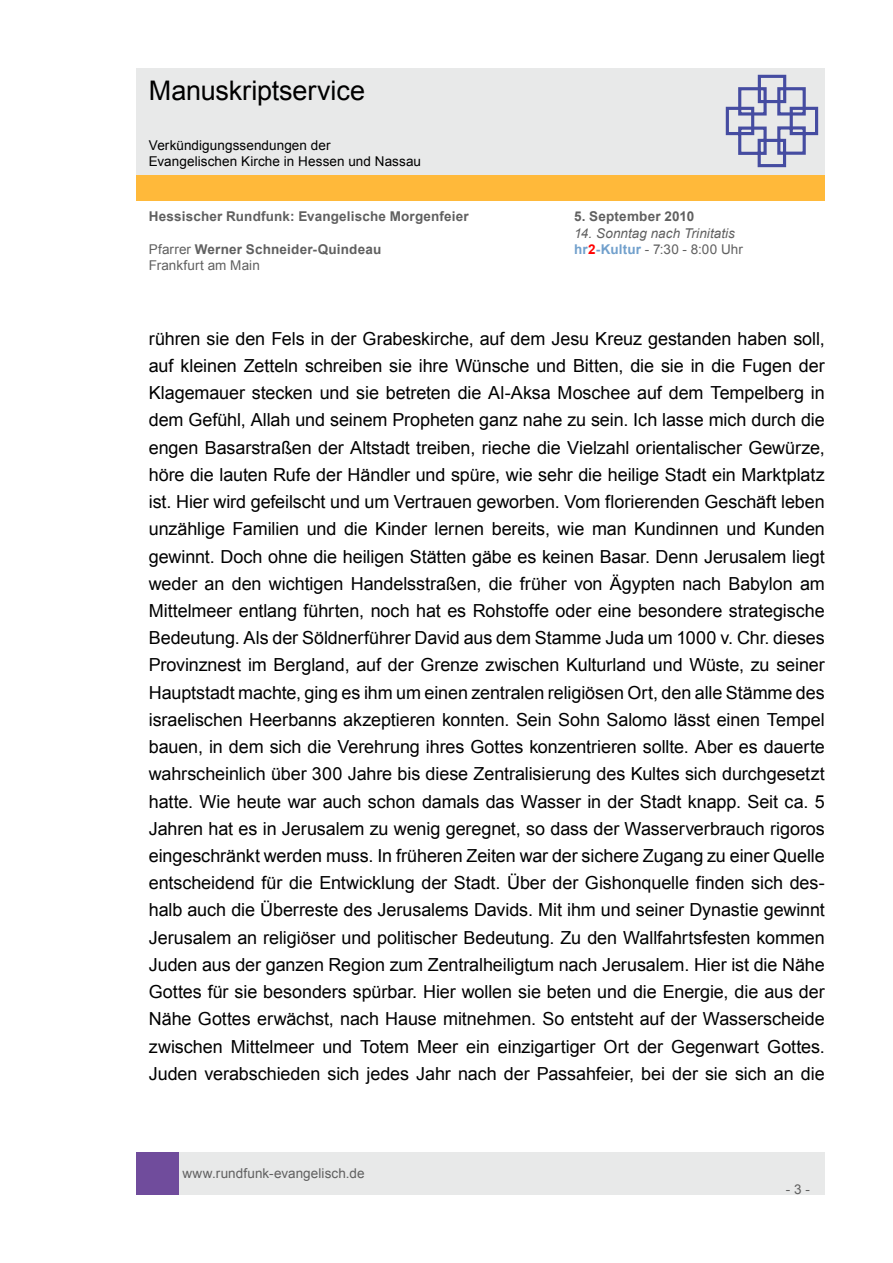
<style>
.page{position:relative;width:893px;height:1263px;background:#fff}
.page>*{position:absolute;margin:0;border:0;box-sizing:border-box;transform-origin:0 0}
.t1{font:27px "Arial";letter-spacing:-.005em;color:#000}
.t2{font:18px/27.2px "Arial";letter-spacing:-.005em;color:#000;text-align:justify}
.t3{font:700 13.5px "Arial";letter-spacing:.015em;color:#606060}
.t4{font:13.5px "Arial";letter-spacing:.005em;color:#606060}
.t5{font:13.5px/16.2px "Arial";letter-spacing:.005em;color:#000}
.t6{font:italic 13.5px "Arial";letter-spacing:.005em;color:#606060}
.s1{font-weight:400}
.s2{font-weight:700;color:#71a0cc}
.s3{font-weight:700;color:#f00}
</style>
<div class="page">
<div style="left:179px;top:1152px;width:646px;height:43px;background:#e8e9e9"></div>
<div style="left:136px;top:1152px;width:43px;height:43px;background:#704c9c"></div>
<div style="left:136px;top:175px;width:689px;height:26px;background:#ffb93a"></div>
<div style="left:136px;top:68px;width:689px;height:106px;background:#e8e9e9"></div>
<svg style="left:725px;top:74px;width:94px;height:94px"></svg>
<h1 class="t1" style="left:149px;top:73px;width:218px">Manuskriptservice</h1>
<p class="t5" style="left:149px;top:137px;width:274px">Verkündigungssendungen der<br>Evangelischen Kirche in Hessen und Nassau</p>
<p class="t3" style="left:149px;top:208px;width:322px">Hessischer Rundfunk: Evangelische Morgenfeier</p>
<p class="t3" style="left:574px;top:208px;width:122px">5. September 2010</p>
<p class="t6" style="left:574px;top:224px;width:162px">14. Sonntag nach Trinitatis</p>
<p class="t3" style="left:149px;top:240px;width:234px"><span class="s1">Pfarrer</span> Werner Schneider-Quindeau</p>
<p class="t4" style="left:574px;top:240px;width:170px"><span class="s2">hr</span><span class="s3">2</span><span class="s2">-Kultur</span> - 7:30 - 8:00 Uhr</p>
<p class="t4" style="left:149px;top:256px;width:113px">Frankfurt am Main</p>
<p class="t2" style="left:149px;top:325px;width:678px">rühren sie den Fels in der Grabeskirche, auf dem Jesu Kreuz gestanden haben soll, auf kleinen Zetteln schreiben sie ihre Wünsche und Bitten, die sie in die Fugen der Klagemauer stecken und sie betreten die Al-Aksa Moschee auf dem Tempelberg in dem Gefühl, Allah und seinem Propheten ganz nahe zu sein. Ich lasse mich durch die engen Basarstraßen der Altstadt treiben, rieche die Vielzahl orientalischer Gewürze, höre die lauten Rufe der Händler und spüre, wie sehr die heilige Stadt ein Marktplatz ist. Hier wird gefeilscht und um Vertrauen geworben. Vom florierenden Geschäft leben unzählige Familien und die Kinder lernen bereits, wie man Kundinnen und Kunden gewinnt. Doch ohne die heiligen Stätten gäbe es keinen Basar. Denn Jerusalem liegt weder an den wichtigen Handelsstraßen, die früher von Ägypten nach Babylon am Mittelmeer entlang führten, noch hat es Rohstoffe oder eine besondere strategische Bedeutung. Als der Söldnerführer David aus dem Stamme Juda um 1000 v. Chr. dieses Provinznest im Bergland, auf der Grenze zwischen Kulturland und Wüste, zu seiner Hauptstadt machte, ging es ihm um einen zentralen religiösen Ort, den alle Stämme des israelischen Heerbanns akzeptieren konnten. Sein Sohn Salomo lässt einen Tempel bauen, in dem sich die Verehrung ihres Gottes konzentrieren sollte. Aber es dauerte wahrscheinlich über 300 Jahre bis diese Zentralisierung des Kultes sich durchgesetzt hatte. Wie heute war auch schon damals das Wasser in der Stadt knapp. Seit ca. 5<br>Jahren hat es in Jerusalem zu wenig geregnet, so dass der Wasserverbrauch rigoros eingeschränkt werden muss. In früheren Zeiten war der sichere Zugang zu einer Quelle entscheidend für die Entwicklung der Stadt. Über der Gishonquelle finden sich des&shy;halb auch die Überreste des Jerusalems Davids. Mit ihm und seiner Dynastie gewinnt Jerusalem an religiöser und politischer Bedeutung. Zu den Wallfahrtsfesten kommen Juden aus der ganzen Region zum Zentralheiligtum nach Jerusalem. Hier ist die Nähe Gottes für sie besonders spürbar. Hier wollen sie beten und die Energie, die aus der Nähe Gottes erwächst, nach Hause mitnehmen. So entsteht auf der Wasserscheide zwischen Mittelmeer und Totem Meer ein einzigartiger Ort der Gegenwart Gottes.<br>Juden verabschieden sich jedes Jahr nach der Passahfeier, bei der sie sich an die</p>
<p class="t4" style="left:182px;top:1164px;width:184px">www.rundfunk-evangelisch.de</p>
<p class="t4" style="left:786px;top:1180px;width:26px">- 3 -</p>
</div>
